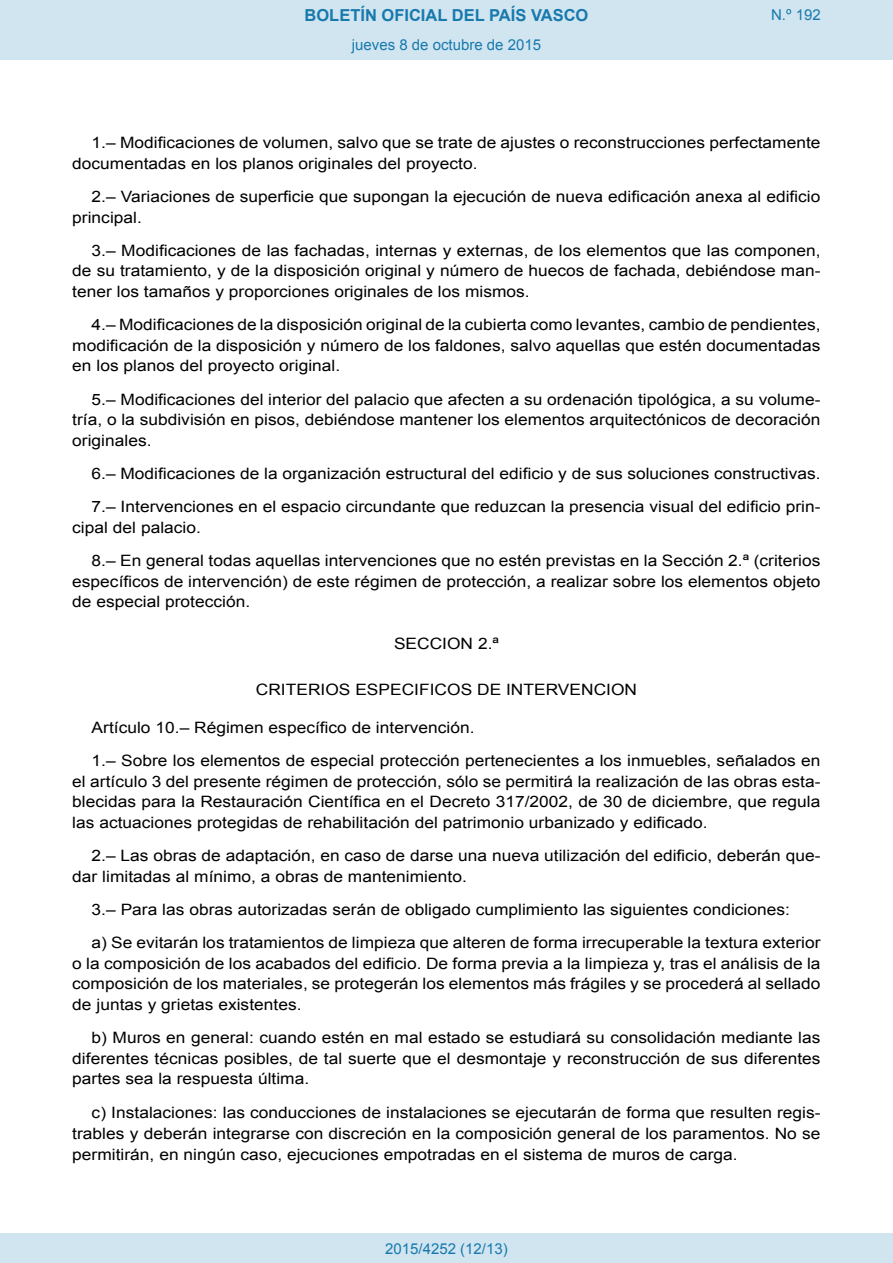
<style>
.page{position:relative;width:893px;height:1263px;background:#fff}
.page>*{position:absolute;margin:0;border:0;box-sizing:border-box;transform-origin:0 0}
.t1{font:700 16.5px "Arial";color:#1879ad}
.BOPVDetalle{font:15.6px/20.5px "Arial";color:#000;text-align:justify;scale:1.11 1}
.BOPVClave{font:15.6px "Arial";color:#000;scale:1.11 1}
.Paginacion_Centro{font:15px "Arial";color:#1879ad}
</style>
<div class="page">
<div style="left:0;top:0;width:893px;height:60px;background:#d0e5f0"></div>
<div style="left:0;top:1233px;width:893px;height:30px;background:#d0e5f0"></div>
<p class="t1" style="left:305px;top:4px;width:285px">BOLETÍN OFICIAL DEL PAÍS VASCO</p>
<p class="Paginacion_Centro" style="left:352px;top:35px;width:191px">jueves 8 de octubre de 2015</p>
<p class="Paginacion_Centro" style="left:771px;top:5px;width:51px">N.º 192</p>
<p class="BOPVDetalle" style="left:72px;top:132px;width:676px;text-indent:19px">1.– Modificaciones de volumen, salvo que se trate de ajustes o reconstrucciones perfectamente documentadas en los planos originales del proyecto.</p>
<p class="BOPVDetalle" style="left:72px;top:186px;width:675px;text-indent:19px">2.– Variaciones de superficie que supongan la ejecución de nueva edificación anexa al edificio principal.</p>
<p class="BOPVDetalle" style="left:72px;top:240px;width:676px;text-indent:19px">3.– Modificaciones de las fachadas, internas y externas, de los elementos que las componen, de su tratamiento, y de la disposición original y número de huecos de fachada, debiéndose man&shy;tener los tamaños y proporciones originales de los mismos.</p>
<p class="BOPVDetalle" style="left:72px;top:315px;width:676px;text-indent:19px">4.– Modificaciones de la disposición original de la cubierta como levantes, cambio de pendientes, modificación de la disposición y número de los faldones, salvo aquellas que estén documentadas en los planos del proyecto original.</p>
<p class="BOPVDetalle" style="left:72px;top:389px;width:676px;text-indent:19px">5.– Modificaciones del interior del palacio que afecten a su ordenación tipológica, a su volume&shy;tría, o la subdivisión en pisos, debiéndose mantener los elementos arquitectónicos de decoración originales.</p>
<p class="BOPVDetalle" style="left:92px;top:463px;width:658px">6.– Modificaciones de la organización estructural del edificio y de sus soluciones constructivas.</p>
<p class="BOPVDetalle" style="left:72px;top:497px;width:676px;text-indent:19px">7.– Intervenciones en el espacio circundante que reduzcan la presencia visual del edificio prin&shy;cipal del palacio.</p>
<p class="BOPVDetalle" style="left:72px;top:551px;width:676px;text-indent:19px">8.– En general todas aquellas intervenciones que no estén previstas en la Sección 2.ª (criterios específicos de intervención) de este régimen de protección, a realizar sobre los elementos objeto de especial protección.</p>
<p class="BOPVClave" style="left:394px;top:633px;width:96px">SECCION 2.ª</p>
<p class="BOPVClave" style="left:256px;top:679px;width:345px">CRITERIOS ESPECIFICOS DE INTERVENCION</p>
<p class="BOPVDetalle" style="left:92px;top:717px;width:347px">Artículo 10.– Régimen específico de intervención.</p>
<p class="BOPVDetalle" style="left:72px;top:750px;width:676px;text-indent:19px">1.– Sobre los elementos de especial protección pertenecientes a los inmuebles, señalados en el artículo 3 del presente régimen de protección, sólo se permitirá la realización de las obras esta&shy;blecidas para la Restauración Científica en el Decreto 317/2002, de 30 de diciembre, que regula las actuaciones protegidas de rehabilitación del patrimonio urbanizado y edificado.</p>
<p class="BOPVDetalle" style="left:72px;top:845px;width:676px;text-indent:19px">2.– Las obras de adaptación, en caso de darse una nueva utilización del edificio, deberán que&shy;dar limitadas al mínimo, a obras de mantenimiento.</p>
<p class="BOPVDetalle" style="left:92px;top:899px;width:631px">3.– Para las obras autorizadas serán de obligado cumplimiento las siguientes condiciones:</p>
<p class="BOPVDetalle" style="left:72px;top:933px;width:676px;text-indent:19px">a) Se evitarán los tratamientos de limpieza que alteren de forma irrecuperable la textura exterior o la composición de los acabados del edificio. De forma previa a la limpieza y, tras el análisis de la composición de los materiales, se protegerán los elementos más frágiles y se procederá al sellado de juntas y grietas existentes.</p>
<p class="BOPVDetalle" style="left:72px;top:1027px;width:676px;text-indent:19px">b) Muros en general: cuando estén en mal estado se estudiará su consolidación mediante las diferentes técnicas posibles, de tal suerte que el desmontaje y reconstrucción de sus diferentes partes sea la respuesta última.</p>
<p class="BOPVDetalle" style="left:72px;top:1102px;width:676px;line-height:21px;text-indent:19px">c) Instalaciones: las conducciones de instalaciones se ejecutarán de forma que resulten regis&shy;trables y deberán integrarse con discreción en la composición general de los paramentos. No se permitirán, en ningún caso, ejecuciones empotradas en el sistema de muros de carga.</p>
<p class="Paginacion_Centro" style="left:385px;top:1238px;width:124px">2015/4252 (12/13)</p>
</div>
